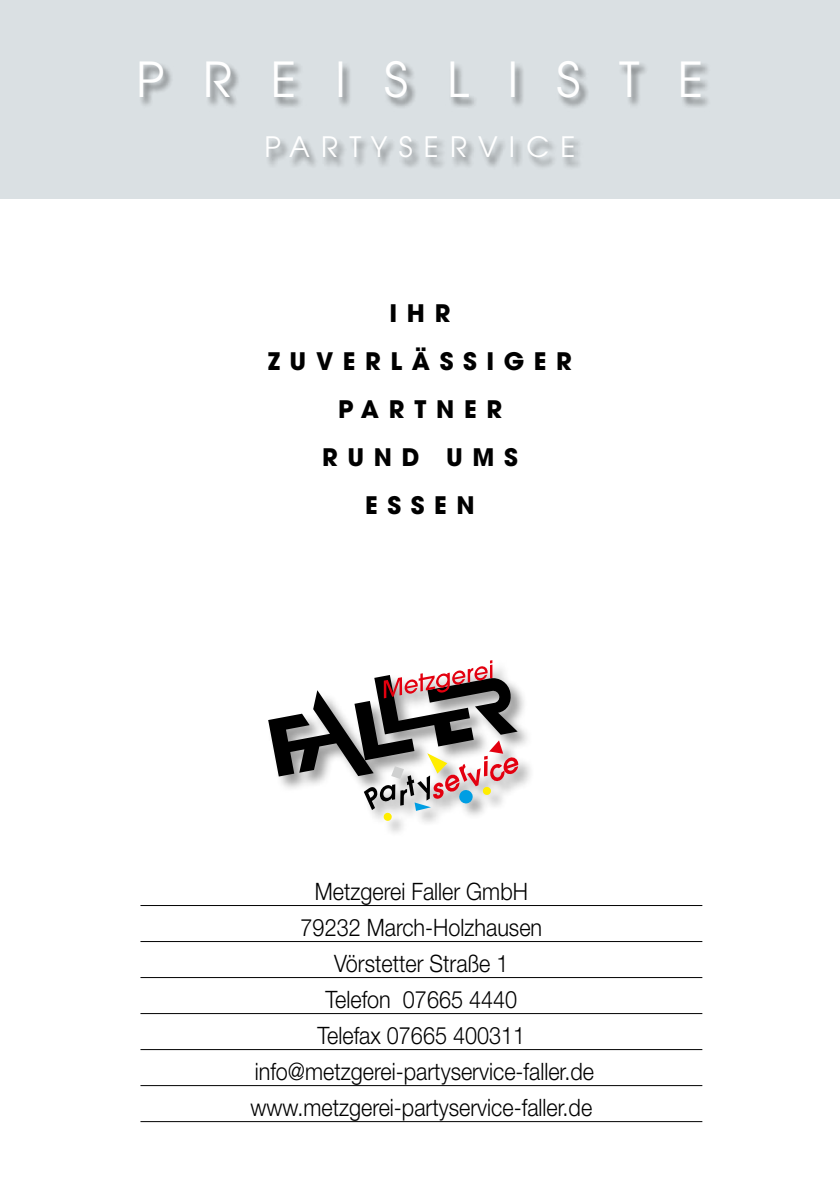
<style>
.page{position:relative;width:840px;height:1191px;background:#fff}
.page>*{position:absolute;margin:0;border:0;box-sizing:border-box;transform-origin:0 0}
.t1{font:48px "Avant Garde";letter-spacing:.8em;color:#fff}
.t2{font:28px "Avant Garde";letter-spacing:.4em;color:#fff}
.t3{font:300 24px/36px "Helvetica Neue LT Pro";color:#000;text-align:center;scale:.9 1}
.t4{font:700 24px/48px "Avant Garde";letter-spacing:.4em;color:#000;text-align:center}
</style>
<div class="page">
<div style="left:0;top:0;width:839px;height:198px;background:#dae0e3"></div>
<div style="left:267px;top:660px;width:268px;height:177px;background:#000;opacity:.4"></div>
<svg style="left:268px;top:660px;width:250px;height:151px"></svg>
<svg style="left:482px;top:786px;width:9px;height:9px"></svg>
<svg style="left:383px;top:812px;width:9px;height:9px"></svg>
<hr style="left:140px;top:905px;width:562px;height:1px;background:#000">
<hr style="left:140px;top:941px;width:562px;height:1px;background:#000">
<hr style="left:140px;top:977px;width:562px;height:1px;background:#000">
<hr style="left:140px;top:1013px;width:562px;height:1px;background:#000">
<hr style="left:140px;top:1049px;width:562px;height:1px;background:#000">
<hr style="left:140px;top:1085px;width:562px;height:1px;background:#000">
<hr style="left:140px;top:1121px;width:562px;height:1px;background:#000">
<div style="left:138px;top:62px;width:572px;height:108px;background:#000;opacity:.5"></div>
<h1 class="t1" style="left:136px;top:51px;width:568px">PREISLISTE</h1>
<p class="t2" style="left:264px;top:130px;width:312px">PARTYSERVICE</p>
<p class="t4" style="left:268px;top:289px;width:305px">IHR<br>ZUVERLÄSSIGER<br>PARTNER<br>RUND UMS<br>ESSEN</p>
<p class="t3" style="left:250px;top:872px;width:383px">Metzgerei Faller GmbH<br>79232 March-Holzhausen<br>Vörstetter Straße 1<br>Telefon 07665 4440<br>Telefax 07665 400311 info@metzgerei-partyservice-faller.de www.metzgerei-partyservice-faller.de</p>
</div>
